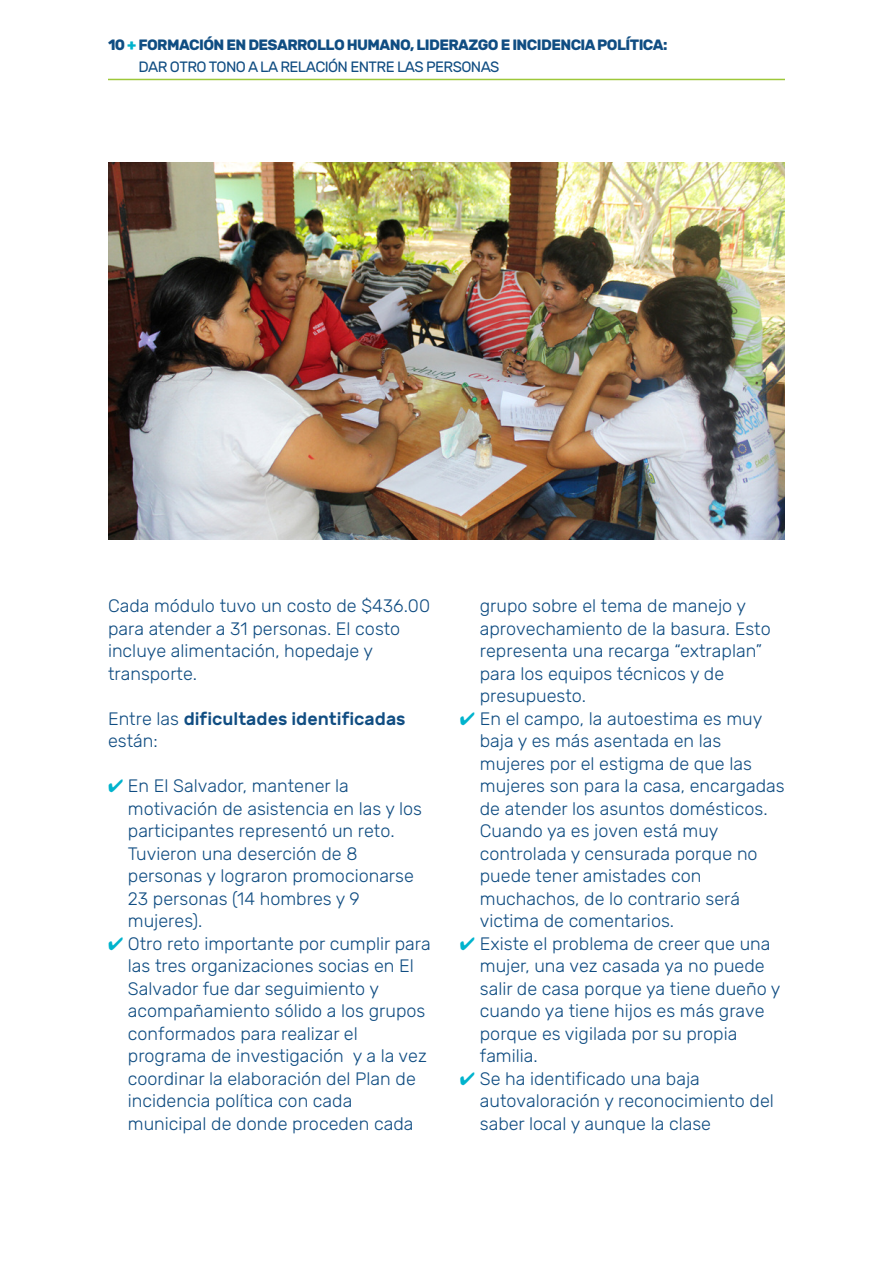
<style>
.page{position:relative;width:893px;height:1263px;background:#fff}
.page>*{position:absolute;margin:0;border:0;box-sizing:border-box;transform-origin:0 0}
.t1{font:300 18px/22.5px "Rubik";color:#104d82}
.t2{font:500 18px/22.5px "Rubik";color:#104d82}
.t3{font:700 15px/22.5px "Rubik";letter-spacing:-.04em;color:#104d82}
.s1{color:#00b3cd}
.s2{font-weight:400}
.s3{font-weight:300}
</style>
<div class="page">
<hr style="left:108px;top:79px;width:677px;height:1px;background:#9ec83a">
<img style="left:108px;top:162px;width:677px;height:377px">
<p class="t3" style="left:138px;top:33px;width:531px;text-indent:-30px">10 <span class="s1">+</span> FORMACIÓN EN DESARROLLO HUMANO, LIDERAZGO E INCIDENCIAPOLÍTICA:<br><span class="s2">DAR OTRO TONO A LA RELACIÓN ENTRE LAS PERSONAS</span></p>
<p class="t1" style="left:108px;top:595px;width:324px">Cada módulo tuvo un costo de $436.00 para atender a 31 personas. El costo incluye alimentación, hopedaje y transporte.</p>
<p class="t2" style="left:108px;top:707px;width:299px"><span class="s3">Entre las</span> dificultades identificadas <span class="s3">están:</span></p>
<p class="t1" style="left:128px;top:775px;width:296px;text-indent:-20px"><span class="s1">✔</span> En El Salvador, mantener la motivación de asistencia en las y los participantes representó un reto.<br>Tuvieron una deserción de 8 personas y lograron promocionarse<br>23 personas (14 hombres y 9 mujeres).</p>
<p class="t1" style="left:128px;top:932px;width:304px;text-indent:-20px"><span class="s1">✔</span> Otro reto importante por cumplir para las tres organizaciones socias en El Salvador fue dar seguimiento y acompañamiento sólido a los grupos conformados para realizar el programa de investigación y a la vez coordinar la elaboración del Plan de incidencia política con cada municipal de donde proceden cada</p>
<p class="t1" style="left:480px;top:595px;width:292px">grupo sobre el tema de manejo y aprovechamiento de la basura. Esto representa una recarga “extraplan” para los equipos técnicos y de presupuesto.</p>
<p class="t1" style="left:480px;top:707px;width:306px;text-indent:-20px"><span class="s1">✔</span> En el campo, la autoestima es muy baja y es más asentada en las mujeres por el estigma de que las mujeres son para la casa, encargadas de atender los asuntos domésticos.<br>Cuando ya es joven está muy controlada y censurada porque no puede tener amistades con muchachos, de lo contrario será victima de comentarios.</p>
<p class="t1" style="left:480px;top:932px;width:302px;text-indent:-20px"><span class="s1">✔</span> Existe el problema de creer que una mujer, una vez casada ya no puede salir de casa porque ya tiene dueño y cuando ya tiene hijos es más grave porque es vigilada por su propia familia.</p>
<p class="t1" style="left:480px;top:1067px;width:296px;text-indent:-20px"><span class="s1">✔</span> Se ha identificado una baja autovaloración y reconocimiento del saber local y aunque la clase</p>
</div>
